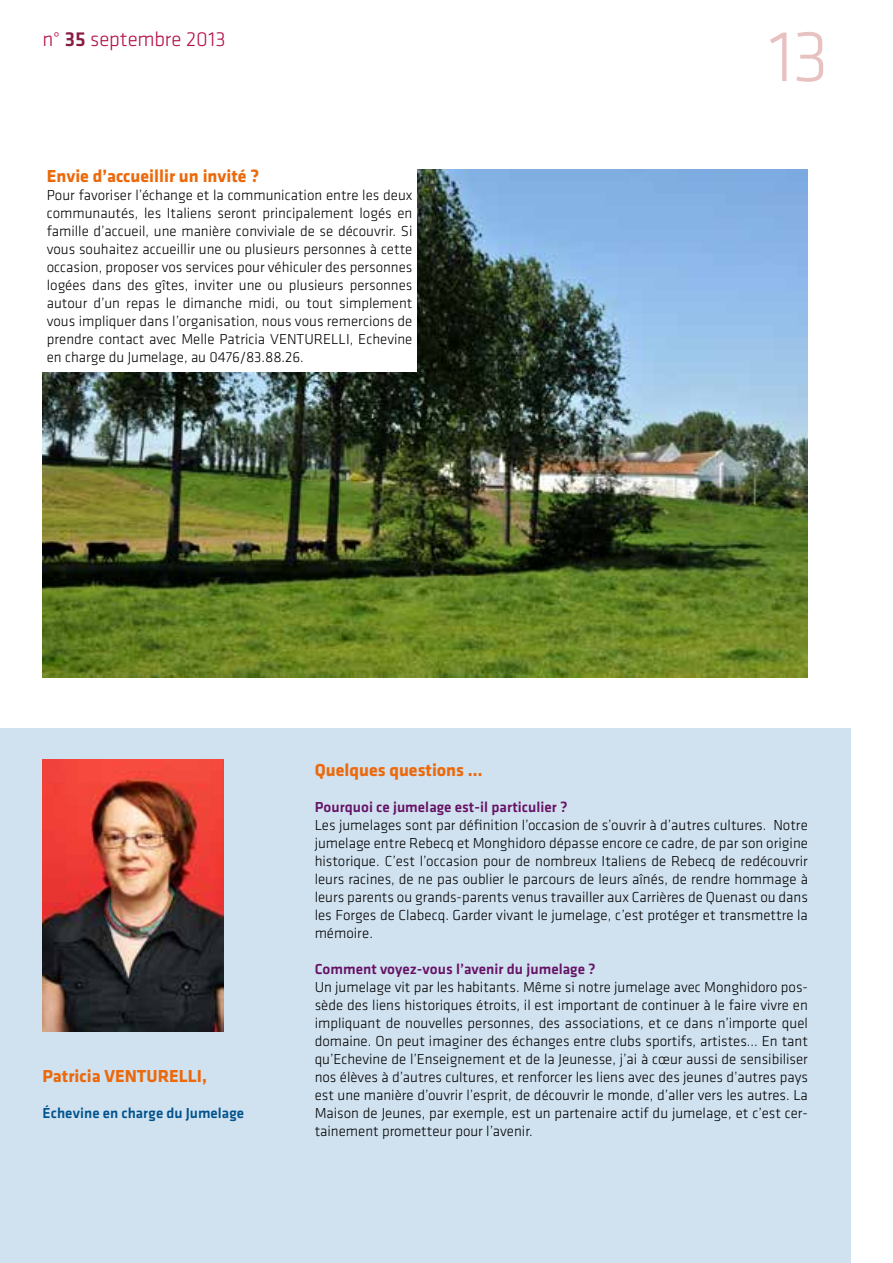
<style>
.page{position:relative;width:893px;height:1263px;background:#fff}
.page>*{position:absolute;margin:0;border:0;box-sizing:border-box;transform-origin:0 0}
.t1{font:300 75px "Klavika";color:#e8c1c1}
.t2{font:300 21px "Klavika";letter-spacing:-.005em;color:#b51047}
.t3{font:700 18px "Klavika";color:#eb690b}
.t4{font:300 15px/18px "Klavika";color:#000;text-align:justify}
.t5{font:500 15px "Klavika";letter-spacing:.005em;color:#651265}
.t6{font:500 15px "Klavika";letter-spacing:.005em;color:#00538d}
.s1{font-weight:500;color:#881d44}
</style>
<div class="page">
<div style="left:0;top:728px;width:850px;height:535px;background:#d0e1ef"></div>
<img style="left:43px;top:169px;width:765px;height:509px">
<img style="left:43px;top:759px;width:181px;height:272px">
<div style="left:43px;top:167px;width:374px;height:205px;background:#fff"></div>
<h2 class="t2" style="left:43px;top:27px;width:185px">n° <span class="s1">35</span> septembre 2013</h2>
<h1 class="t1" style="left:769px;top:15px;width:61px">13</h1>
<p class="t3" style="left:47px;top:166px;width:214px">Envie d’accueillir un invité ?</p>
<p class="t4" style="left:47px;top:186px;width:367px">Pour favoriser l’échange et la communication entre les deux communautés, les Italiens seront principalement logés en famille d’accueil, une manière conviviale de se découvrir. Si vous souhaitez accueillir une ou plusieurs personnes à cette occasion, proposer vos services pour véhiculer des personnes logées dans des gîtes, inviter une ou plusieurs personnes autour d’un repas le dimanche midi, ou tout simplement vous impliquer dans l’organisation, nous vous remercions de prendre contact avec Melle Patricia VENTURELLI, Echevine en charge du Jumelage, au 0476/83.88.26.</p>
<p class="t3" style="left:43px;top:1066px;width:166px">Patricia VENTURELLI,</p>
<p class="t6" style="left:43px;top:1104px;width:203px">Échevine en charge du Jumelage</p>
<p class="t3" style="left:315px;top:760px;width:169px">Quelques questions …</p>
<p class="t5" style="left:315px;top:798px;width:254px">Pourquoi ce jumelage est-il particulier ?</p>
<p class="t4" style="left:315px;top:816px;width:495px">Les jumelages sont par définition l’occasion de s’ouvrir à d’autres cultures. Notre jumelage entre Rebecq et Monghidoro dépasse encore ce cadre, de par son origine historique. C’est l’occasion pour de nombreux Italiens de Rebecq de redécouvrir leurs racines, de ne pas oublier le parcours de leurs aînés, de rendre hommage à leurs parents ou grands-parents venus travailler aux Carrières de Quenast ou dans les Forges de Clabecq. Garder vivant le jumelage, c’est protéger et transmettre la mémoire.</p>
<p class="t5" style="left:315px;top:960px;width:282px">Comment voyez-vous l’avenir du jumelage ?</p>
<p class="t4" style="left:315px;top:978px;width:495px">Un jumelage vit par les habitants. Même si notre jumelage avec Monghidoro pos&shy;sède des liens historiques étroits, il est important de continuer à le faire vivre en impliquant de nouvelles personnes, des associations, et ce dans n’importe quel domaine. On peut imaginer des échanges entre clubs sportifs, artistes... En tant qu’Echevine de l’Enseignement et de la Jeunesse, j’ai à cœur aussi de sensibiliser nos élèves à d’autres cultures, et renforcer les liens avec des jeunes d’autres pays est une manière d’ouvrir l’esprit, de découvrir le monde, d’aller vers les autres. La Maison de Jeunes, par exemple, est un partenaire actif du jumelage, et c’est cer&shy;tainement prometteur pour l’avenir.</p>
</div>
